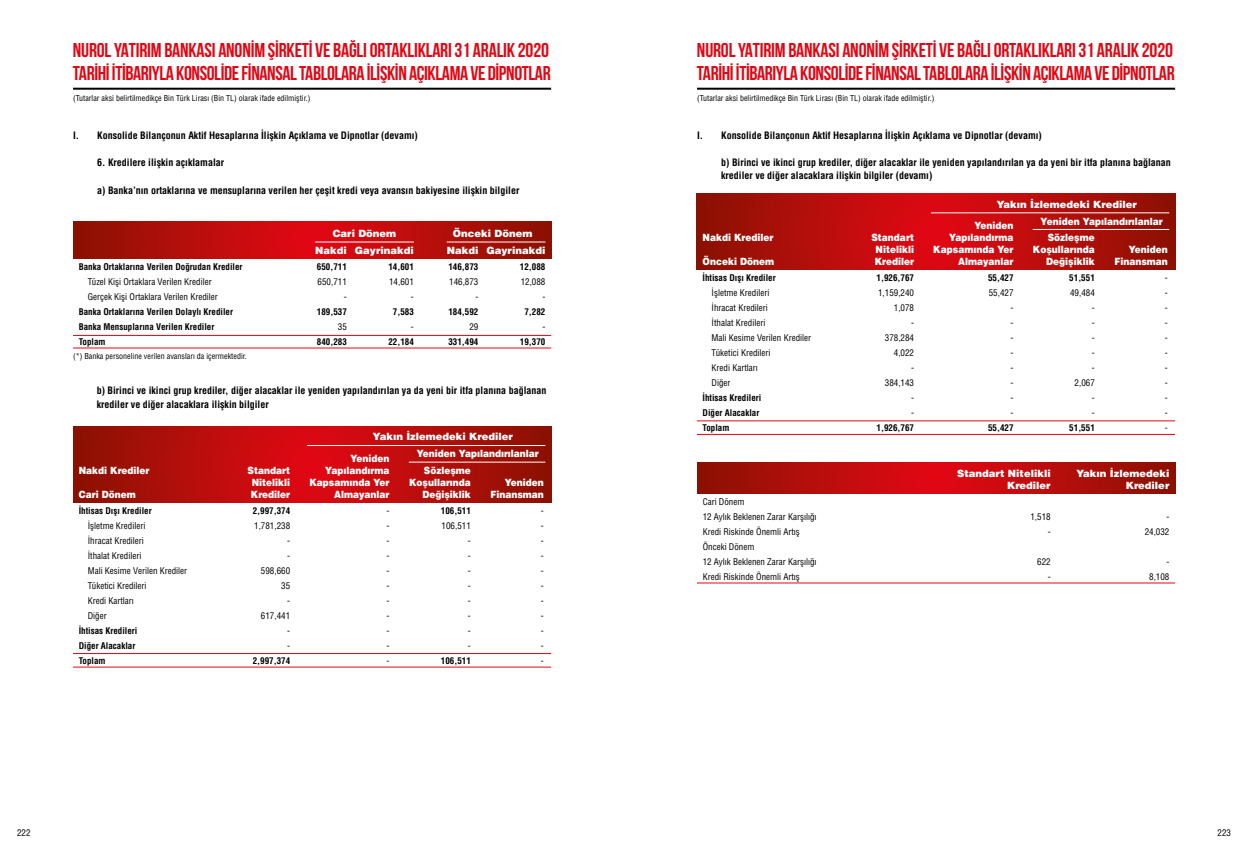
<style>
.page{position:relative;width:1248px;height:851px;background:#fff}
.page>*{position:absolute;margin:0;border:0;box-sizing:border-box;transform-origin:0 0}
.t1{font:700 20px/23px "Bebas Neue";letter-spacing:-.02em;color:#e30613}
.t2{font:700 condensed 10px/13.5px "Helvetica LT Std";color:#000}
.t3{font:900 10px/12px "Helvetica LT Std";color:#fff;text-align:right;scale:.9 1}
.t4{font:900 10px/12px "Helvetica LT Std";color:#fff;text-align:right}
.t5{font:condensed 9px/15px "Helvetica LT Std";color:#000;text-align:right}
.t6{font:700 condensed 9px/15px "Helvetica LT Std";color:#000}
.t7{font:condensed 8px "Helvetica LT Std";color:#000}
</style>
<div class="page">
<hr style="left:73px;top:335px;width:478px;height:1px;background:#e30613">
<hr style="left:73px;top:347px;width:478px;height:1px;background:#e30613">
<svg style="left:73px;top:222px;width:478px;height:36px;background:#b60e0c"></svg>
<hr style="left:315px;top:241px;width:99px;height:1px;background:#fff">
<hr style="left:446px;top:241px;width:99px;height:1px;background:#fff">
<hr style="left:73px;top:666px;width:478px;height:1px;background:#e30613">
<hr style="left:73px;top:653px;width:478px;height:1px;background:#e30613">
<svg style="left:73px;top:426px;width:478px;height:76px;background:#b50d0b"></svg>
<hr style="left:409px;top:461px;width:136px;height:1px;background:#fff">
<hr style="left:307px;top:445px;width:238px;height:1px;background:#fff">
<hr style="left:697px;top:434px;width:477px;height:1px;background:#e30613">
<hr style="left:697px;top:420px;width:477px;height:1px;background:#e30613">
<svg style="left:697px;top:193px;width:477px;height:76px;background:#b50d0b"></svg>
<hr style="left:1032px;top:229px;width:137px;height:1px;background:#fff">
<hr style="left:930px;top:212px;width:239px;height:1px;background:#fff">
<hr style="left:697px;top:582px;width:477px;height:1px;background:#e30613">
<svg style="left:697px;top:462px;width:477px;height:31px;background:#b60d0b"></svg>
<hr style="left:73px;top:88px;width:478px;height:2px;background:#000">
<hr style="left:697px;top:88px;width:477px;height:2px;background:#000">
<h1 class="t1" style="left:73px;top:38px;width:479px">NUROL YATIRIM BANKASI ANONİM ŞİRKETİ VE BAĞLI ORTAKLIKLARI 31 ARALIK 2020<br>TARİHİ İTİBARIYLA KONSOLİDE FİNANSAL TABLOLARA İLİŞKİN AÇIKLAMA VE DİPNOTLAR</h1>
<p class="t7" style="left:73px;top:93px;width:239px">(Tutarlar aksi belirtilmedikçe Bin Türk Lirası (Bin TL) olarak ifade edilmiştir.)</p>
<h1 class="t1" style="left:697px;top:38px;width:479px">NUROL YATIRIM BANKASI ANONİM ŞİRKETİ VE BAĞLI ORTAKLIKLARI 31 ARALIK 2020<br>TARİHİ İTİBARIYLA KONSOLİDE FİNANSAL TABLOLARA İLİŞKİN AÇIKLAMA VE DİPNOTLAR</h1>
<p class="t7" style="left:697px;top:93px;width:239px">(Tutarlar aksi belirtilmedikçe Bin Türk Lirası (Bin TL) olarak ifade edilmiştir.)</p>
<p class="t2" style="left:73px;top:129px;width:8px">I.</p>
<p class="t2" style="left:97px;top:129px;width:322px">Konsolide Bilançonun Aktif Hesaplarına İlişkin Açıklama ve Dipnotlar (devamı)</p>
<p class="t2" style="left:697px;top:129px;width:8px">I.</p>
<p class="t2" style="left:97px;top:156px;width:128px">6. Kredilere ilişkin açıklamalar</p>
<p class="t2" style="left:97px;top:183px;width:423px">a) Banka’nın ortaklarına ve mensuplarına verilen her çeşit kredi veya avansın bakiyesine ilişkin bilgiler</p>
<p class="t2" style="left:721px;top:129px;width:322px">Konsolide Bilançonun Aktif Hesaplarına İlişkin Açıklama ve Dipnotlar (devamı)</p>
<p class="t2" style="left:721px;top:155px;width:451px">b) Birinci ve ikinci grup krediler, diğer alacaklar ile yeniden yapılandırılan ya da yeni bir itfa planına bağlanan krediler ve diğer alacaklara ilişkin bilgiler (devamı)</p>
<p class="t4" style="left:996px;top:198px;width:142px">Yakın İzlemedeki Krediler</p>
<p class="t4" style="left:333px;top:227px;width:65px">Cari Dönem</p>
<p class="t4" style="left:453px;top:227px;width:81px">Önceki Dönem</p>
<p class="t6" style="left:79px;top:259px;width:165px">Banka Ortaklarına Verilen Doğrudan Krediler</p>
<p class="t5" style="left:88px;top:274px;width:132px;text-align:left">Tüzel Kişi Ortaklara Verilen Krediler<br>Gerçek Kişi Ortaklara Verilen Krediler</p>
<p class="t6" style="left:79px;top:304px;width:156px">Banka Ortaklarına Verilen Dolaylı Krediler<br>Banka Mensuplarına Verilen Krediler<br>Toplam</p>
<p class="t7" style="left:73px;top:350px;width:175px">(*) Banka personeline verilen avansları da içermektedir.</p>
<p class="t4" style="left:315px;top:244px;width:100px">Nakdi Gayrinakdi</p>
<p class="t4" style="left:446px;top:244px;width:100px">Nakdi Gayrinakdi</p>
<p class="t6" style="left:317px;top:259px;width:31px">650,711</p>
<p class="t5" style="left:317px;top:274px;width:31px">650,711 -</p>
<p class="t6" style="left:317px;top:304px;width:31px">189,537</p>
<p class="t5" style="left:338px;top:319px;width:10px">35</p>
<p class="t6" style="left:317px;top:334px;width:31px">840,283</p>
<p class="t6" style="left:388px;top:259px;width:27px">14,601</p>
<p class="t5" style="left:389px;top:274px;width:26px">14,601 -</p>
<p class="t6" style="left:393px;top:304px;width:22px">7,583</p>
<p class="t5" style="left:411px;top:319px;width:4px">-</p>
<p class="t6" style="left:388px;top:334px;width:27px">22,184</p>
<p class="t6" style="left:448px;top:259px;width:31px">146,873</p>
<p class="t5" style="left:449px;top:274px;width:31px">146,873 -</p>
<p class="t6" style="left:448px;top:304px;width:31px">184,592</p>
<p class="t5" style="left:469px;top:319px;width:10px">29</p>
<p class="t6" style="left:448px;top:334px;width:31px">331,494</p>
<p class="t6" style="left:520px;top:259px;width:27px">12,088</p>
<p class="t5" style="left:520px;top:274px;width:26px">12,088 -</p>
<p class="t6" style="left:524px;top:304px;width:22px">7,282</p>
<p class="t5" style="left:542px;top:319px;width:4px">-</p>
<p class="t6" style="left:520px;top:334px;width:27px">19,370</p>
<p class="t2" style="left:97px;top:383px;width:451px">b) Birinci ve ikinci grup krediler, diğer alacaklar ile yeniden yapılandırılan ya da yeni bir itfa planına bağlanan krediler ve diğer alacaklara ilişkin bilgiler</p>
<p class="t3" style="left:79px;top:464px;width:80px">Nakdi Krediler</p>
<p class="t3" style="left:79px;top:488px;width:65px">Cari Dönem</p>
<p class="t6" style="left:79px;top:502px;width:74px">İhtisas Dışı Krediler</p>
<p class="t5" style="left:88px;top:517px;width:101px;text-align:left">İşletme Kredileri<br>İhracat Kredileri<br>İthalat Kredileri<br>Mali Kesime Verilen Krediler<br>Tüketici Kredileri<br>Kredi Kartları<br>Diğer</p>
<p class="t6" style="left:79px;top:622px;width:60px">İhtisas Kredileri<br>Diğer Alacaklar<br>Toplam</p>
<p class="t4" style="left:373px;top:430px;width:142px">Yakın İzlemedeki Krediler</p>
<p class="t3" style="left:416px;top:447px;width:137px">Yeniden Yapılandırılanlar</p>
<p class="t3" style="left:309px;top:452px;width:91px">Yeniden<br>Yapılandırma<br>Kapsamında Yer<br>Almayanlar</p>
<p class="t3" style="left:247px;top:464px;width:49px;text-align:center">Standart<br>Nitelikli<br>Krediler</p>
<p class="t3" style="left:409px;top:464px;width:70px">Sözleşme<br>Koşullarında<br>Değişiklik</p>
<p class="t3" style="left:490px;top:476px;width:61px">Yeniden<br>Finansman</p>
<p class="t6" style="left:253px;top:502px;width:39px">2,997,374</p>
<p class="t5" style="left:254px;top:517px;width:38px">1,781,238 -<br>-<br>598,660<br>35<br>-<br>617,441<br>-<br>-</p>
<p class="t6" style="left:253px;top:652px;width:39px">2,997,374</p>
<p class="t5" style="left:386px;top:502px;width:4px;text-align:justify">- - - - - - - - - - -</p>
<p class="t6" style="left:441px;top:502px;width:31px">106,511</p>
<p class="t5" style="left:468px;top:517px;width:4px;text-align:justify;text-indent:-26px">106,511 - - - - - - - -</p>
<p class="t6" style="left:441px;top:652px;width:31px">106,511</p>
<p class="t5" style="left:541px;top:502px;width:4px;text-align:justify">- - - - - - - - - - -</p>
<p class="t3" style="left:702px;top:231px;width:80px">Nakdi Krediler</p>
<p class="t3" style="left:702px;top:255px;width:81px">Önceki Dönem</p>
<p class="t6" style="left:702px;top:270px;width:74px">İhtisas Dışı Krediler</p>
<p class="t5" style="left:711px;top:285px;width:101px;text-align:left">İşletme Kredileri<br>İhracat Kredileri<br>İthalat Kredileri<br>Mali Kesime Verilen Krediler<br>Tüketici Kredileri<br>Kredi Kartları<br>Diğer</p>
<p class="t6" style="left:702px;top:390px;width:60px">İhtisas Kredileri<br>Diğer Alacaklar<br>Toplam</p>
<p class="t5" style="left:702px;top:493px;width:115px;text-align:left">Cari Dönem<br>12 Aylık Beklenen Zarar Karşılığı<br>Kredi Riskinde Önemli Artış<br>Önceki Dönem<br>12 Aylık Beklenen Zarar Karşılığı<br>Kredi Riskinde Önemli Artış</p>
<p class="t3" style="left:1040px;top:215px;width:137px">Yeniden Yapılandırılanlar</p>
<p class="t3" style="left:933px;top:219px;width:91px">Yeniden<br>Yapılandırma<br>Kapsamında Yer<br>Almayanlar</p>
<p class="t3" style="left:871px;top:231px;width:49px;text-align:center">Standart<br>Nitelikli<br>Krediler</p>
<p class="t3" style="left:1032px;top:231px;width:70px">Sözleşme<br>Koşullarında<br>Değişiklik</p>
<p class="t3" style="left:1114px;top:243px;width:61px">Yeniden<br>Finansman</p>
<p class="t6" style="left:876px;top:270px;width:39px">1,926,767</p>
<p class="t5" style="left:878px;top:285px;width:37px">1,159,240<br>1,078<br>-<br>378,284<br>4,022<br>-<br>384,143<br>-<br>-</p>
<p class="t6" style="left:876px;top:420px;width:39px">1,926,767</p>
<p class="t6" style="left:987px;top:270px;width:27px">55,427</p>
<p class="t5" style="left:1010px;top:285px;width:4px;text-align:justify;text-indent:-22px">55,427 - - - - - - - -</p>
<p class="t6" style="left:987px;top:420px;width:27px">55,427</p>
<p class="t6" style="left:1069px;top:270px;width:27px">51,551</p>
<p class="t5" style="left:1069px;top:285px;width:26px">49,484 -<br>-<br>-<br>-<br>-<br>2,067 -<br>-</p>
<p class="t6" style="left:1069px;top:420px;width:27px">51,551</p>
<p class="t5" style="left:1164px;top:270px;width:4px;text-align:justify">- - - - - - - - - - -</p>
<p class="t4" style="left:957px;top:467px;width:95px">Standart Nitelikli<br>Krediler</p>
<p class="t4" style="left:1076px;top:467px;width:94px">Yakın İzlemedeki<br>Krediler</p>
<p class="t5" style="left:1030px;top:508px;width:22px">1,518 -</p>
<p class="t5" style="left:1037px;top:553px;width:15px">622 -</p>
<p class="t5" style="left:1144px;top:508px;width:26px">-<br>24,032</p>
<p class="t5" style="left:1148px;top:553px;width:22px">-<br>8,108</p>
<p class="t5" style="left:17px;top:825px;width:15px">222</p>
<p class="t5" style="left:1217px;top:825px;width:15px">223</p>
</div>
